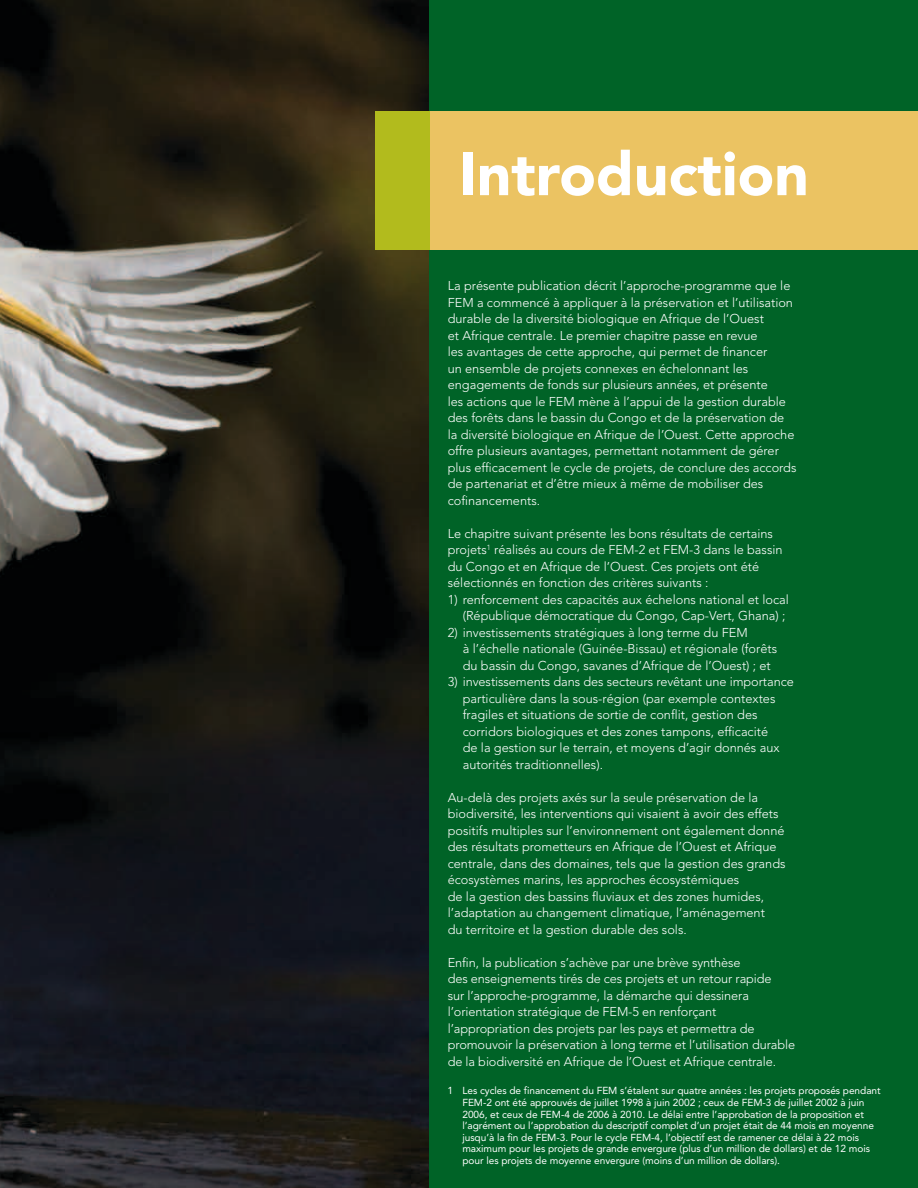
<style>
.page{position:relative;width:918px;height:1188px;background:#fff}
.page>*{position:absolute;margin:0;border:0;box-sizing:border-box;transform-origin:0 0}
.t1{font:900 60.15px "Avenir";color:#fff}
.t2{font:300 12.75px/16.5px "Avenir";color:#fff}
.t3{font:10.2px/11.6px "Avenir";letter-spacing:-.005em;color:#fff}
</style>
<div class="page">
<img style="left:0;top:0;width:430px;height:1188px">
<div style="left:430px;top:0;width:488px;height:1188px;background:#006327"></div>
<div style="left:430px;top:111px;width:488px;height:138px;background:#ebc362"></div>
<div style="left:375px;top:111px;width:55px;height:138px;background:#b2bb1d"></div>
<h1 class="t1" style="left:459px;top:138px;width:351px">Introduction</h1>
<p class="t2" style="left:448px;top:277px;width:350px">La présente publication décrit l’approche-programme que le FEM a commencé à appliquer à la préservation et l’utilisation durable de la diversité biologique en Afrique de l’Ouest<br>et Afrique centrale. Le premier chapitre passe en revue<br>les avantages de cette approche, qui permet de financer<br>un ensemble de projets connexes en échelonnant les engagements de fonds sur plusieurs années, et présente<br>les actions que le FEM mène à l’appui de la gestion durable des forêts dans le bassin du Congo et de la préservation de la diversité biologique en Afrique de l’Ouest. Cette approche offre plusieurs avantages, permettant notamment de gérer plus efficacement le cycle de projets, de conclure des accords de partenariat et d’être mieux à même de mobiliser des cofinancements.</p>
<p class="t2" style="left:448px;top:525px;width:336px">Le chapitre suivant présente les bons résultats de certains projets<sup>1</sup> réalisés au cours de FEM-2 et FEM-3 dans le bassin du Congo et en Afrique de l’Ouest. Ces projets ont été sélectionnés en fonction des critères suivants :</p>
<p class="t2" style="left:448px;top:591px;width:343px;text-align:right">1) renforcement des capacités aux échelons national et local (République démocratique du Congo, Cap-Vert, Ghana) ;</p>
<p class="t2" style="left:463px;top:624px;width:316px;text-indent:-15px">2) investissements stratégiques à long terme du FEM<br>à l’échelle nationale (Guinée-Bissau) et régionale (forêts du bassin du Congo, savanes d’Afrique de l’Ouest) ; et</p>
<p class="t2" style="left:463px;top:673px;width:333px;text-indent:-15px">3) investissements dans des secteurs revêtant une importance particulière dans la sous-région (par exemple contextes fragiles et situations de sortie de conflit, gestion des corridors biologiques et des zones tampons, efficacité<br>de la gestion sur le terrain, et moyens d’agir donnés aux autorités traditionnelles).</p>
<p class="t2" style="left:448px;top:789px;width:339px">Au-delà des projets axés sur la seule préservation de la biodiversité, les interventions qui visaient à avoir des effets positifs multiples sur l’environnement ont également donné des résultats prometteurs en Afrique de l’Ouest et Afrique centrale, dans des domaines, tels que la gestion des grands écosystèmes marins, les approches écosystémiques<br>de la gestion des bassins fluviaux et des zones humides, l’adaptation au changement climatique, l’aménagement<br>du territoire et la gestion durable des sols.</p>
<p class="t2" style="left:448px;top:954px;width:349px">Enfin, la publication s’achève par une brève synthèse<br>des enseignements tirés de ces projets et un retour rapide<br>sur l’approche-programme, la démarche qui dessinera l’orientation stratégique de FEM-5 en renforçant l’appropriation des projets par les pays et permettra de promouvoir la préservation à long terme et l’utilisation durable de la biodiversité en Afrique de l’Ouest et Afrique centrale.</p>
<p class="t3" style="left:462px;top:1085px;width:420px;text-indent:-15px">1 Les cycles de financement du FEM s’étalent sur quatre années : les projets proposés pendant FEM-2 ont été approuvés de juillet 1998 à juin 2002 ; ceux de FEM-3 de juillet 2002 à juin 2006, et ceux de FEM-4 de 2006 à 2010. Le délai entre l’approbation de la proposition et l’agrément ou l’approbation du descriptif complet d’un projet était de 44 mois en moyenne jusqu’à la fin de FEM-3. Pour le cycle FEM-4, l’objectif est de ramener ce délai à 22 mois maximum pour les projets de grande envergure (plus d’un million de dollars) et de 12 mois pour les projets de moyenne envergure (moins d’un million de dollars).</p>
</div>
